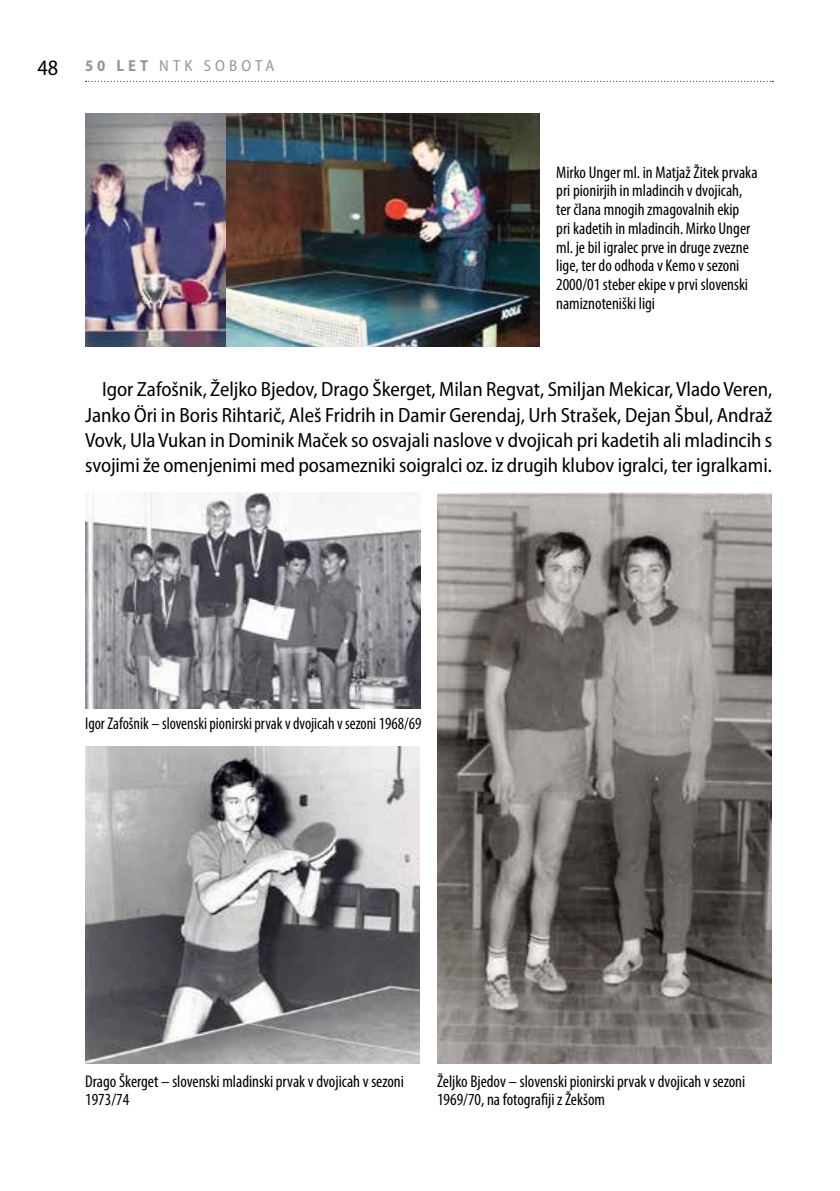
<style>
.page{position:relative;width:840px;height:1191px;background:#fff}
.page>*{position:absolute;margin:0;border:0;box-sizing:border-box;transform-origin:0 0}
.t1{font:semi-condensed 20.6px/25.4px "Myriad Pro";letter-spacing:-.005em;color:#000;text-align:justify}
.t2{font:condensed 17px/18.6px "Myriad Pro";color:#000}
.t3{font:condensed 17px "Myriad Pro";color:#000;scale:.95 1}
.t4{font:semi-condensed 16px "Myriad Pro";letter-spacing:.26em;color:#939598}
.s1{font-size:22px;color:#000}
.s2{font-weight:700}
</style>
<div class="page">
<svg style="left:86px;top:81px;width:687px;height:1px"></svg>
<img style="left:85px;top:113px;width:454px;height:233px">
<img style="left:85px;top:492px;width:335px;height:217px">
<img style="left:85px;top:746px;width:335px;height:318px">
<img style="left:437px;top:492px;width:334px;height:572px">
<p class="t4" style="left:37px;top:57px;width:238px"><span class="s1">48</span> <span class="s2">50 LET</span> NTK SOBOTA</p>
<p class="t2" style="left:556px;top:163px;width:203px">Mirko Unger ml. in Matjaž Žitek prvaka pri pionirjih in mladincih v dvojicah, ter člana mnogih zmagovalnih ekip pri kadetih in mladincih. Mirko Unger ml. je bil igralec prve in druge zvezne lige, ter do odhoda v Kemo v sezoni 2000/01 steber ekipe v prvi slovenski namiznoteniški ligi</p>
<p class="t1" style="left:85px;top:377px;width:688px;text-indent:17px">Igor Zafošnik, Željko Bjedov, Drago Škerget, Milan Regvat, Smiljan Mekicar, Vlado Veren, Janko Öri in Boris Rihtarič, Aleš Fridrih in Damir Gerendaj, Urh Strašek, Dejan Šbul, Andraž Vovk, Ula Vukan in Dominik Maček so osvajali naslove v dvojicah pri kadetih ali mladincih s svojimi že omenjenimi med posamezniki soigralci oz. iz drugih klubov igralci, ter igralkami.</p>
<p class="t3" style="left:85px;top:712px;width:355px">Igor Zafošnik – slovenski pionirski prvak v dvojicah v sezoni 1968/69</p>
<p class="t2" style="left:85px;top:1071px;width:320px">Drago Škerget – slovenski mladinski prvak v dvojicah v sezoni<br>1973/74</p>
<p class="t2" style="left:437px;top:1071px;width:309px">Željko Bjedov – slovenski pionirski prvak v dvojicah v sezoni<br>1969/70, na fotografiji z Žekšom</p>
</div>
